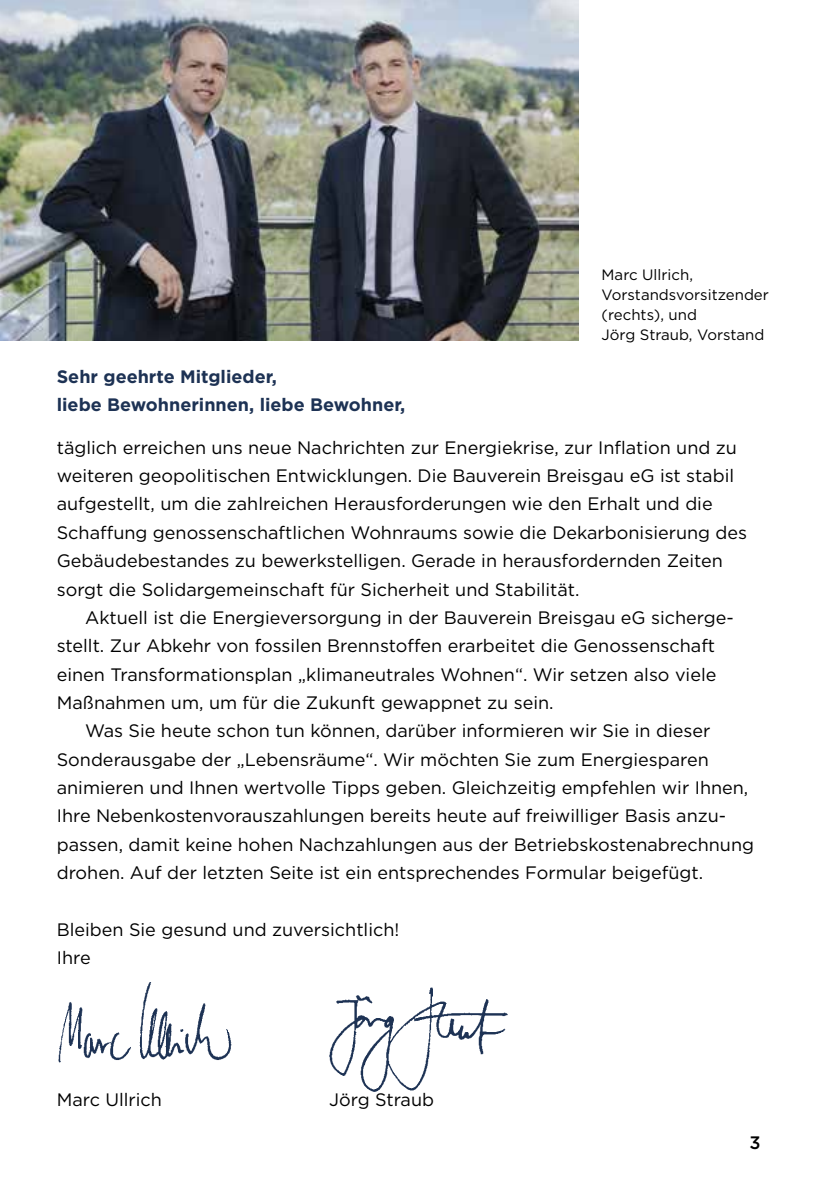
<style>
.page{position:relative;width:840px;height:1191px;background:#fff}
.page>*{position:absolute;margin:0;border:0;box-sizing:border-box;transform-origin:0 0}
.t1{font:18px/28.4px "Gotham";color:#000}
.t2{font:700 18px/28.4px "Gotham";color:#1d3254}
.t3{font:500 18px "Gotham";color:#000}
.t4{font:15px/20px "Gotham";color:#000}
</style>
<div class="page">
<img style="left:0;top:0;width:578px;height:340px">
<img style="left:329px;top:987px;width:179px;height:105px">
<img style="left:58px;top:982px;width:174px;height:81px">
<p class="t2" style="left:57px;top:362px;width:350px">Sehr geehrte Mitglieder,<br>liebe Bewohnerinnen, liebe Bewohner,</p>
<p class="t4" style="left:601px;top:265px;width:169px">Marc Ullrich,<br>Vorstandsvorsitzender (rechts), und<br>Jörg Straub, Vorstand</p>
<p class="t1" style="left:57px;top:433px;width:691px">täglich erreichen uns neue Nachrichten zur Energiekrise, zur Inflation und zu weiteren geopolitischen Entwicklungen. Die Bauverein Breisgau eG ist stabil aufgestellt, um die zahlreichen Herausforderungen wie den Erhalt und die Schaffung genossenschaftlichen Wohnraums sowie die Dekarbonisierung des Gebäudebestandes zu bewerkstelligen. Gerade in herausfordernden Zeiten sorgt die Solidargemeinschaft für Sicherheit und Stabilität.</p>
<p class="t1" style="left:57px;top:603px;width:678px;text-indent:28px">Aktuell ist die Energieversorgung in der Bauverein Breisgau eG sicherge&shy;stellt. Zur Abkehr von fossilen Brennstoffen erarbeitet die Genossenschaft einen Transformationsplan „klimaneutrales Wohnen“. Wir setzen also viele Maßnahmen um, um für die Zukunft gewappnet zu sein.</p>
<p class="t1" style="left:57px;top:716px;width:698px;text-indent:28px">Was Sie heute schon tun können, darüber informieren wir Sie in dieser Sonderausgabe der „Lebensräume“. Wir möchten Sie zum Energiesparen animieren und Ihnen wertvolle Tipps geben. Gleichzeitig empfehlen wir Ihnen, Ihre Nebenkostenvorauszahlungen bereits heute auf freiwilliger Basis anzu&shy;passen, damit keine hohen Nachzahlungen aus der Betriebskostenabrechnung drohen. Auf der letzten Seite ist ein entsprechendes Formular beigefügt.</p>
<p class="t1" style="left:57px;top:915px;width:344px">Bleiben Sie gesund und zuversichtlich!<br>Ihre</p>
<p class="t1" style="left:57px;top:1085px;width:107px">Marc Ullrich</p>
<p class="t1" style="left:329px;top:1085px;width:106px">Jörg Straub</p>
<p class="t3" style="left:749px;top:1130px;width:13px">3</p>
</div>
